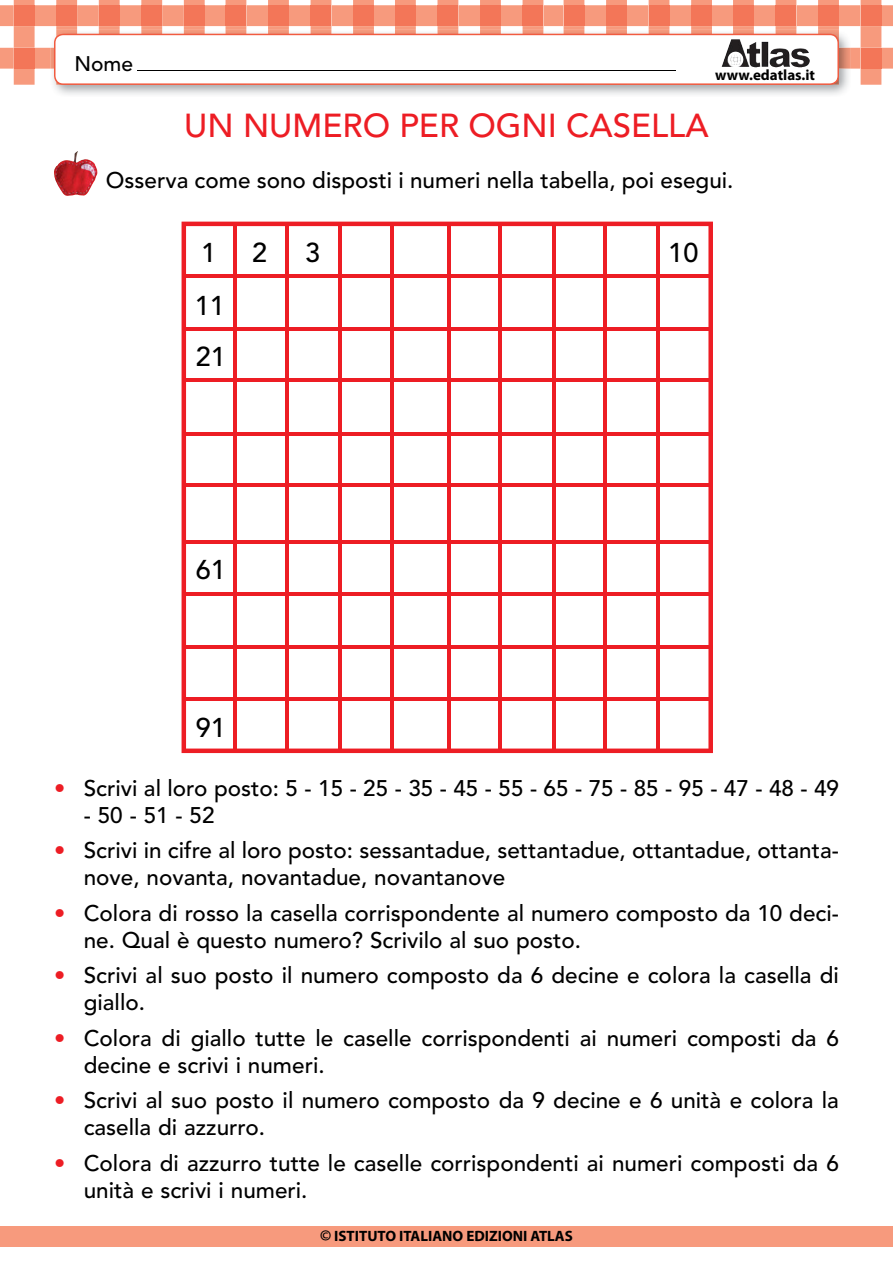
<style>
.page{position:relative;width:893px;height:1263px;background:#fff}
.page>*{position:absolute;margin:0;border:0;box-sizing:border-box;transform-origin:0 0}
.t1{font:500 33px "Avenir";color:#ed1d24}
.t2{font:500 27px "Avenir";color:#000}
.t3{font:500 22.5px/27px "Avenir";color:#000}
.t4{font:500 21px "Avenir";color:#000}
.t5{font:700 15px "Myriad Pro";color:#000}
.s1{color:#ed1d24}
.s2{font-size:16.5px}
</style>
<div class="page">
<div style="left:0;top:1226px;width:893px;height:21px;background:#f79a7d"></div>
<svg style="left:0;top:0;width:893px;height:85px"></svg>
<img style="left:722px;top:39px;width:21px;height:28px">
<hr style="left:137px;top:70px;width:538px;height:1px;background:#000">
<img style="left:54px;top:151px;width:44px;height:45px">
<svg style="left:182px;top:222px;width:531px;height:531px"></svg>
<hr style="left:234px;top:223px;width:3px;height:528px;background:#ed1d24">
<hr style="left:285px;top:225px;width:3px;height:528px;background:#ed1d24">
<hr style="left:339px;top:222px;width:3px;height:528px;background:#ed1d24">
<hr style="left:390px;top:224px;width:3px;height:528px;background:#ed1d24">
<hr style="left:447px;top:223px;width:3px;height:528px;background:#ed1d24">
<hr style="left:499px;top:225px;width:3px;height:528px;background:#ed1d24">
<hr style="left:552px;top:222px;width:3px;height:528px;background:#ed1d24">
<hr style="left:604px;top:224px;width:3px;height:528px;background:#ed1d24">
<hr style="left:657px;top:224px;width:3px;height:528px;background:#ed1d24">
<hr style="left:183px;top:697px;width:527px;height:3px;background:#ed1d24">
<hr style="left:185px;top:645px;width:527px;height:3px;background:#ed1d24">
<hr style="left:182px;top:592px;width:527px;height:3px;background:#ed1d24">
<hr style="left:184px;top:541px;width:527px;height:3px;background:#ed1d24">
<hr style="left:183px;top:484px;width:527px;height:3px;background:#ed1d24">
<hr style="left:185px;top:432px;width:527px;height:3px;background:#ed1d24">
<hr style="left:182px;top:379px;width:527px;height:3px;background:#ed1d24">
<hr style="left:184px;top:327px;width:527px;height:3px;background:#ed1d24">
<hr style="left:184px;top:274px;width:527px;height:3px;background:#ed1d24">
<p class="t4" style="left:74px;top:51px;width:60px">Nome</p>
<p class="t5" style="left:715px;top:65px;width:101px">www.edatlas.it</p>
<h1 class="t1" style="left:184px;top:107px;width:526px">UN NUMERO PER OGNI CASELLA</h1>
<p class="t3" style="left:106px;top:167px;width:629px">Osserva come sono disposti i numeri nella tabella, poi esegui.</p>
<p class="t2" style="left:201px;top:237px;width:17px">1</p>
<p class="t2" style="left:252px;top:237px;width:17px">2</p>
<p class="t2" style="left:305px;top:237px;width:17px">3</p>
<p class="t2" style="left:195px;top:290px;width:32px">11</p>
<p class="t2" style="left:196px;top:341px;width:32px">21</p>
<p class="t2" style="left:196px;top:554px;width:32px">61</p>
<p class="t2" style="left:196px;top:712px;width:32px">91</p>
<p class="t2" style="left:668px;top:237px;width:32px">10</p>
<p class="t3" style="left:54px;top:775px;width:787px"><span class="s1">•</span> Scrivi al loro posto: 5 - 15 - 25 - 35 - 45 - 55 - 65 - 75 - 85 - 95 - 47 - 48 - 49</p>
<p class="t3" style="left:84px;top:802px;width:132px">- 50 - 51 - 52</p>
<p class="t3" style="left:84px;top:838px;width:757px;text-indent:-30px"><span class="s1">•</span> Scrivi in cifre al loro posto: sessantadue, settantadue, ottantadue, ottanta&shy;nove, novanta, novantadue, novantanove</p>
<p class="t3" style="left:84px;top:900px;width:757px;text-indent:-30px"><span class="s1">•</span> Colora di rosso la casella corrispondente al numero composto da 10 deci&shy;ne. Qual è questo numero? Scrivilo al suo posto.</p>
<p class="t3" style="left:84px;top:963px;width:757px;text-indent:-30px"><span class="s1">•</span> Scrivi al suo posto il numero composto da 6 decine e colora la casella di giallo.</p>
<p class="t3" style="left:84px;top:1025px;width:757px;text-indent:-30px"><span class="s1">•</span> Colora di giallo tutte le caselle corrispondenti ai numeri composti da 6 decine e scrivi i numeri.</p>
<p class="t3" style="left:84px;top:1088px;width:757px;text-indent:-30px"><span class="s1">•</span> Scrivi al suo posto il numero composto da 9 decine e 6 unità e colora la casella di azzurro.</p>
<p class="t3" style="left:84px;top:1150px;width:757px;text-indent:-30px"><span class="s1">•</span> Colora di azzurro tutte le caselle corrispondenti ai numeri composti da 6 unità e scrivi i numeri.</p>
<p class="t5" style="left:320px;top:1226px;width:254px"><span class="s2">©</span> ISTITUTO ITALIANO EDIZIONI ATLAS</p>
</div>
